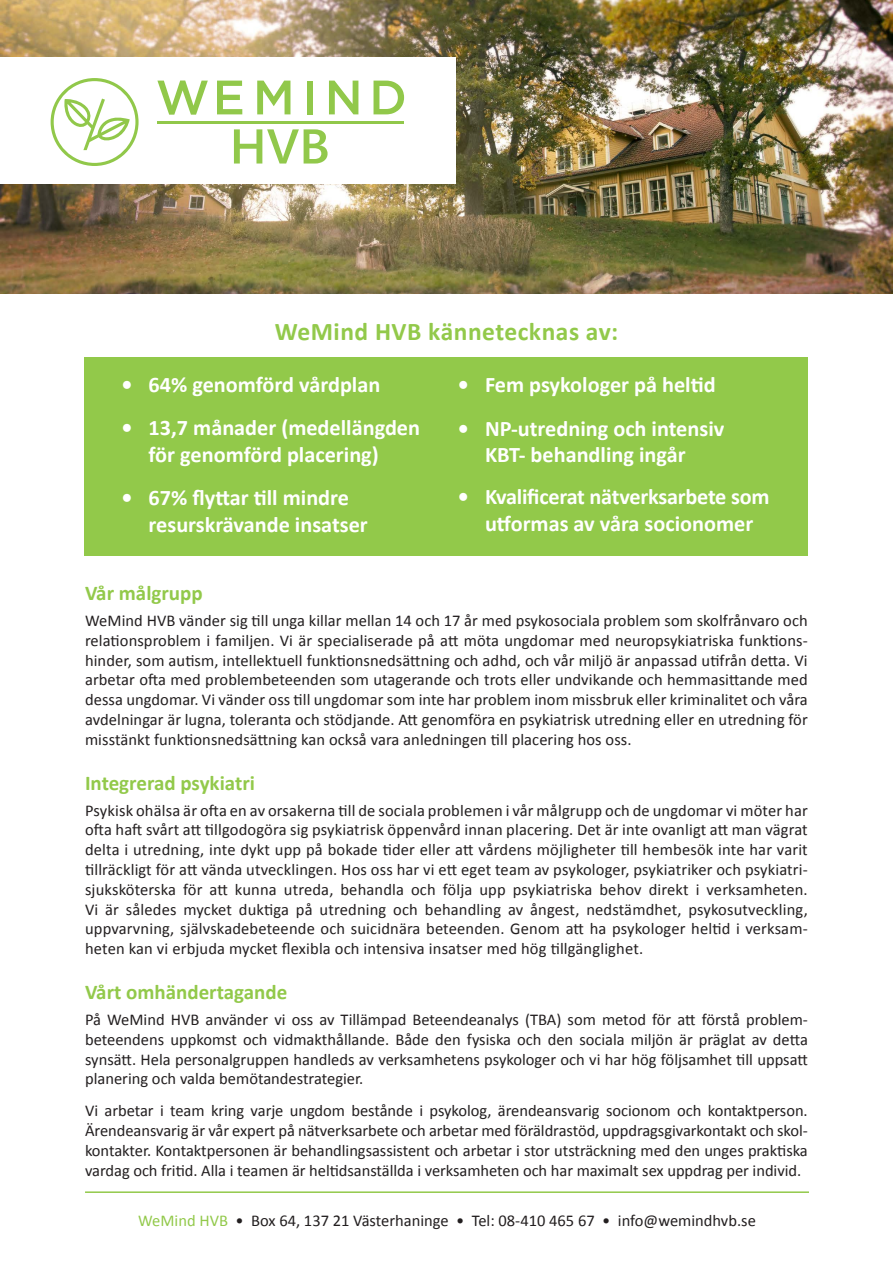
<style>
.page{position:relative;width:893px;height:1263px;background:#fff}
.page>*{position:absolute;margin:0;border:0;box-sizing:border-box;transform-origin:0 0}
.t1{font:700 25.5px "Calibri";letter-spacing:.02em;color:#92c94a}
.t2{font:700 22.2px/26.7px "Calibri";color:#fff}
.Rubrik{font:700 21px "Calibri";color:#92c94a}
.Brödtext{font:700 21px "Calibri";color:#92c94a}
.Brödtext-2{font:16.5px/19.8px "Calibri";color:#231f20;text-align:justify}
.s1{color:#92c94a}
</style>
<div class="page">
<hr style="left:85px;top:1191px;width:724px;height:2px;background:#92c94a">
<img style="left:0;top:0;width:893px;height:293px">
<div style="left:0;top:57px;width:455px;height:127px;background:#fff"></div>
<svg style="left:51px;top:78px;width:88px;height:88px"></svg>
<svg style="left:157px;top:81px;width:51px;height:34px"></svg>
<svg style="left:217px;top:81px;width:25px;height:33px"></svg>
<svg style="left:257px;top:81px;width:33px;height:33px"></svg>
<div style="left:307px;top:81px;width:6px;height:33px;background:#91c84a"></div>
<svg style="left:329px;top:81px;width:29px;height:33px"></svg>
<svg style="left:373px;top:81px;width:31px;height:33px"></svg>
<svg style="left:234px;top:129px;width:94px;height:35px"></svg>
<hr style="left:157px;top:121px;width:247px;height:2px;background:#91c84a">
<div style="left:84px;top:358px;width:724px;height:198px;background:#92c94a"></div>
<p class="t1" style="left:275px;top:313px;width:345px">WeMind HVB kännetecknas av:</p>
<p class="t2" style="left:121px;top:370px;width:261px">• 64% genomförd vårdplan</p>
<p class="t2" style="left:149px;top:414px;width:273px;text-indent:-27px">• 13,7 månader (medellängden för genomförd placering)</p>
<p class="t2" style="left:149px;top:483px;width:221px;line-height:27.2px;text-indent:-27px">• 67% flyttar till mindre resurskrävande insatser</p>
<p class="t2" style="left:458px;top:371px;width:259px">• Fem psykologer på heltid</p>
<p class="t2" style="left:458px;top:414px;width:268px;text-align:center">• NP-utredning och intensiv<br>KBT- behandling ingår</p>
<p class="t2" style="left:458px;top:483px;width:313px;text-align:center">• Kvalificerat nätverksarbete som utformas av våra socionomer</p>
<p class="Brödtext" style="left:85px;top:578px;width:119px">Vår målgrupp</p>
<p class="Brödtext-2" style="left:85px;top:610px;width:724px">WeMind HVB vänder sig till unga killar mellan 14 och 17 år med psykosociala problem som skolfrånvaro och relationsproblem i familjen. Vi är specialiserade på att möta ungdomar med neuropsykiatriska funktions&shy;hinder, som autism, intellektuell funktionsnedsättning och adhd, och vår miljö är anpassad utifrån detta. Vi arbetar ofta med problembeteenden som utagerande och trots eller undvikande och hemmasittande med dessa ungdomar. Vi vänder oss till ungdomar som inte har problem inom missbruk eller kriminalitet och våra avdelningar är lugna, toleranta och stödjande. Att genomföra en psykiatrisk utredning eller en utredning för misstänkt funktionsnedsättning kan också vara anledningen till placering hos oss.</p>
<p class="Rubrik" style="left:85px;top:768px;width:171px">Integrerad psykiatri</p>
<p class="Brödtext-2" style="left:85px;top:800px;width:724px">Psykisk ohälsa är ofta en av orsakerna till de sociala problemen i vår målgrupp och de ungdomar vi möter har ofta haft svårt att tillgodogöra sig psykiatrisk öppenvård innan placering. Det är inte ovanligt att man vägrat delta i utredning, inte dykt upp på bokade tider eller att vårdens möjligheter till hembesök inte har varit tillräckligt för att vända utvecklingen. Hos oss har vi ett eget team av psykologer, psykiatriker och psykiatri&shy;sjuksköterska för att kunna utreda, behandla och följa upp psykiatriska behov direkt i verksamheten.<br>Vi är således mycket duktiga på utredning och behandling av ångest, nedstämdhet, psykosutveckling, uppvarvning, självskadebeteende och suicidnära beteenden. Genom att ha psykologer heltid i verksam&shy;heten kan vi erbjuda mycket flexibla och intensiva insatser med hög tillgänglighet.</p>
<p class="Rubrik" style="left:85px;top:977px;width:204px">Vårt omhändertagande</p>
<p class="Brödtext-2" style="left:85px;top:1009px;width:724px">På WeMind HVB använder vi oss av Tillämpad Beteendeanalys (TBA) som metod för att förstå problem&shy;beteendens uppkomst och vidmakthållande. Både den fysiska och den sociala miljön är präglat av detta synsätt. Hela personalgruppen handleds av verksamhetens psykologer och vi har hög följsamhet till uppsatt planering och valda bemötandestrategier.</p>
<p class="Brödtext-2" style="left:85px;top:1100px;width:724px">Vi arbetar i team kring varje ungdom bestånde i psykolog, ärendeansvarig socionom och kontaktperson.<br>Ärendeansvarig är vår expert på nätverksarbete och arbetar med föräldrastöd, uppdragsgivarkontakt och skol&shy;kontakter. Kontaktpersonen är behandlingsassistent och arbetar i stor utsträckning med den unges praktiska vardag och fritid. Alla i teamen är heltidsanställda i verksamheten och har maximalt sex uppdrag per individ.</p>
<p class="Brödtext-2" style="left:138px;top:1210px;width:619px"><span class="s1">WeMind HVB</span> • Box 64, 137 21 Västerhaninge • Tel: 08-410 465 67 • info@wemindhvb.se</p>
</div>
